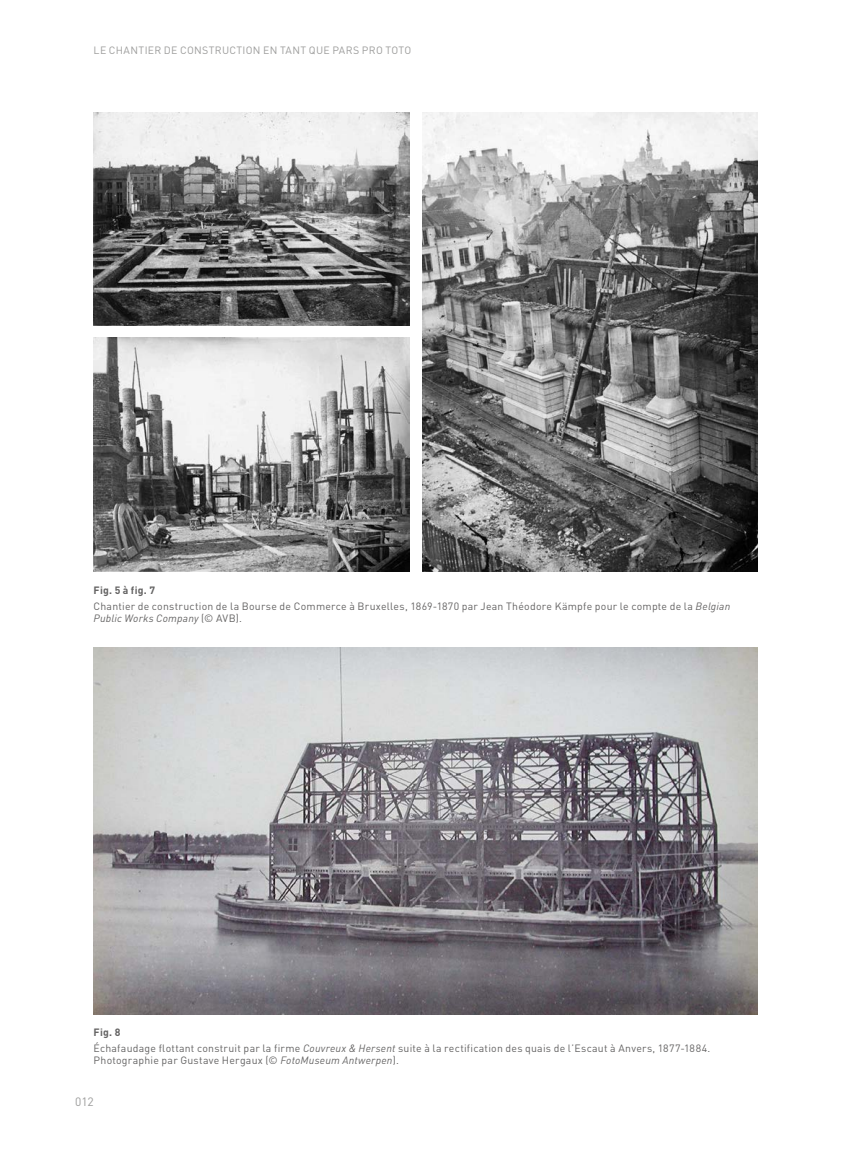
<style>
.page{position:relative;width:851px;height:1149px;background:#fff}
.page>*{position:absolute;margin:0;border:0;box-sizing:border-box;transform-origin:0 0}
.t1{font:12px "DIN";color:#9d9d9c}
.Legende{font:10.5px/12px "DIN";letter-spacing:.02em;color:#646363}
.t2{font:10.5px "DIN";color:#9d9d9c}
.Fig_Legende{font:700 10.5px "DIN";letter-spacing:.025em;color:#646363}
.s1{font-family:"DINOT";font-style:italic}
</style>
<div class="page">
<img style="left:94px;top:647px;width:663px;height:366px">
<img style="left:94px;top:112px;width:315px;height:213px">
<img style="left:422px;top:112px;width:335px;height:459px">
<img style="left:94px;top:338px;width:315px;height:233px">
<p class="t2" style="left:94px;top:44px;width:23px">Le chantier</p>
<p class="t2" style="left:164px;top:44px;width:24px">de construction</p>
<p class="t2" style="left:263px;top:44px;width:25px">en tant</p>
<p class="t2" style="left:309px;top:44px;width:8px">que</p>
<p class="t2" style="left:332px;top:44px;width:8px">pars</p>
<p class="t2" style="left:362px;top:44px;width:8px">pro</p>
<p class="t2" style="left:385px;top:44px;width:8px">toto</p>
<p class="Fig_Legende" style="left:94px;top:582px;width:63px">Fig. 5 à fig. 7</p>
<p class="Legende" style="left:94px;top:599px;width:638px">Chantier de construction de la Bourse de Commerce à Bruxelles, 1869-1870 par Jean Théodore Kämpfe pour le compte de la <span class="s1">Belgian<br>Public Works Company</span> (© AVB).</p>
<p class="Fig_Legende" style="left:94px;top:1024px;width:28px">Fig. 8</p>
<p class="Legende" style="left:94px;top:1041px;width:618px">Échafaudage flottant construit par la firme <span class="s1">Couvreux &amp; Hersent</span> suite à la rectification des quais de l’Escaut à Anvers, 1877-1884.<br>Photographie par Gustave Hergaux (© <span class="s1">FotoMuseum Antwerpen</span>).</p>
<p class="t1" style="left:75px;top:1094px;width:20px">012</p>
</div>
